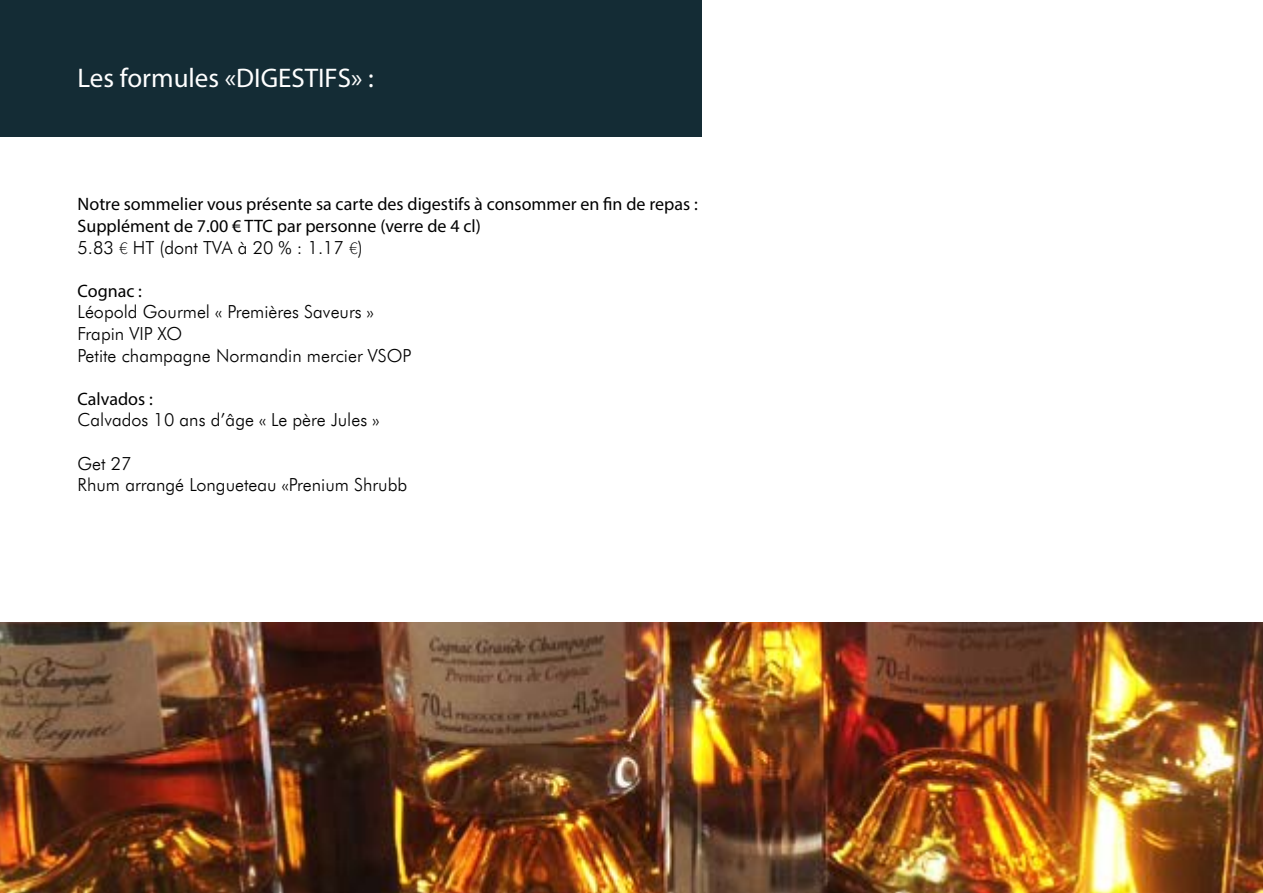
<style>
.page{position:relative;width:1263px;height:893px;background:#fff}
.page>*{position:absolute;margin:0;border:0;box-sizing:border-box;transform-origin:0 0}
.t1{font:27px "Myriad Pro";color:#fff}
.t2{font:300 18px/21.6px "Futura BT";color:#000}
.t3{font:18px/21.6px "Myriad Pro";color:#000}
.s1{font-family:"Source Sans Pro"}
</style>
<div class="page">
<div style="left:0;top:0;width:702px;height:136px;background:#142c35"></div>
<img style="left:0;top:623px;width:1263px;height:270px">
<h1 class="t1" style="left:78px;top:61px;width:298px">Les formules «DIGESTIFS» :</h1>
<p class="t3" style="left:78px;top:193px;width:622px">Notre sommelier vous présente sa carte des digestifs à consommer en fin de repas :<br>Supplément de 7.00 € TTC par personne (verre de 4 cl)</p>
<p class="t2" style="left:78px;top:236px;width:287px">5.83 <span class="s1">€</span> HT (dont TVA à 20 % : 1.17 <span class="s1">€</span>)</p>
<p class="t3" style="left:78px;top:280px;width:66px">Cognac :</p>
<p class="t2" style="left:78px;top:301px;width:335px">Léopold Gourmel « Premières Saveurs »<br>Frapin VIP XO<br>Petite champagne Normandin mercier VSOP</p>
<p class="t3" style="left:78px;top:388px;width:77px">Calvados :</p>
<p class="t2" style="left:78px;top:409px;width:303px">Calvados 10 ans d’âge « Le père Jules »</p>
<p class="t2" style="left:78px;top:452px;width:331px">Get 27<br>Rhum arrangé Longueteau «Prenium Shrubb</p>
</div>
